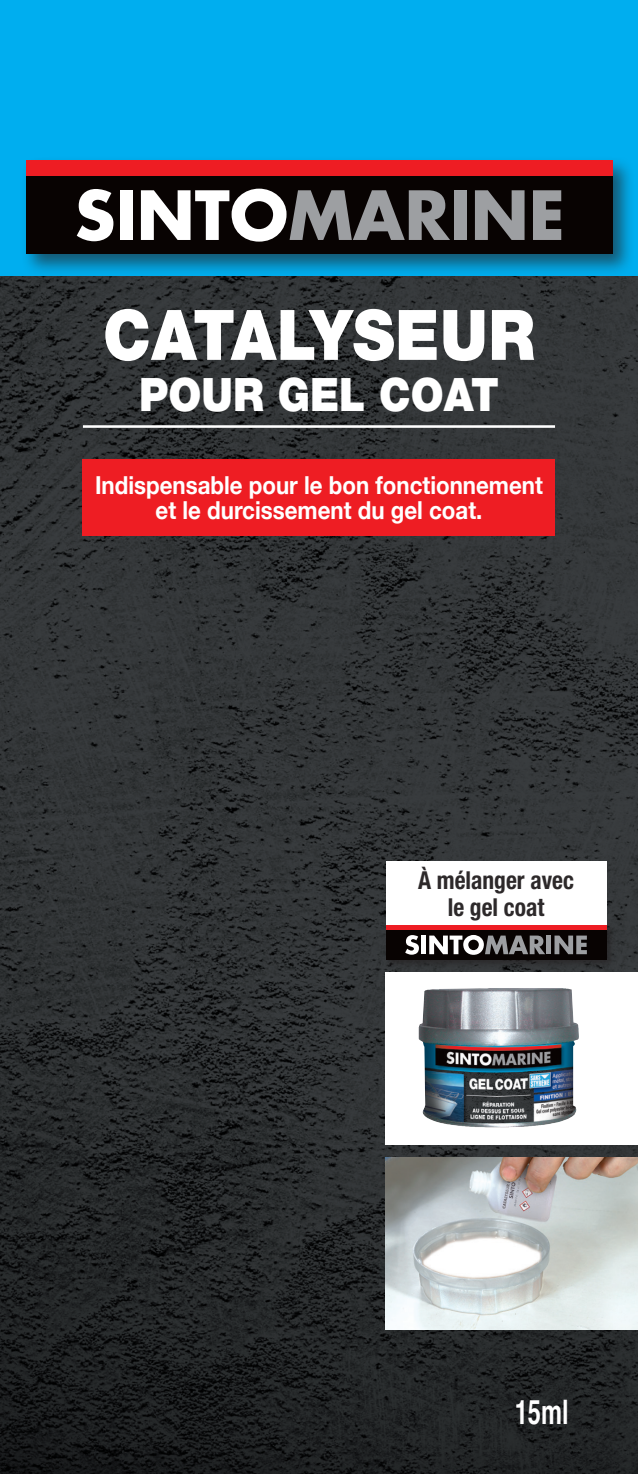
<style>
.page{position:relative;width:638px;height:1474px;background:#fff}
.page>*{position:absolute;margin:0;border:0;box-sizing:border-box;transform-origin:0 0}
.t1{font:900 69.75px "Helvetica Neue";letter-spacing:.01em;color:#fff;scale:.9 1}
.t2{font:900 46.12px "Helvetica Neue";color:#fff;scale:.9 1}
.t3{font:700 33.75px "Helvetica";color:#fff;scale:.7 1}
.t4{font:700 24.75px/24.8px "Helvetica Neue";color:#fff;text-align:center;scale:.9 1}
.t5{font:700 condensed 24.75px/27px "Helvetica Neue";color:#2d292a;text-align:center;scale:.95 1}
</style>
<div class="page">
<div style="left:0;top:0;width:638px;height:1473px;background:#00aeef"></div>
<img style="left:0;top:276px;width:638px;height:1197px">
<div style="left:21px;top:156px;width:614px;height:121px;background:#231f20;opacity:.6"></div>
<div style="left:26px;top:176px;width:586px;height:78px;background:#080302"></div>
<div style="left:26px;top:161px;width:586px;height:15px;background:#ee1d23"></div>
<svg style="left:77px;top:189px;width:36px;height:52px"></svg>
<div style="left:120px;top:190px;width:12px;height:50px;background:#fff"></div>
<svg style="left:141px;top:189px;width:309px;height:53px"></svg>
<div style="left:453px;top:190px;width:13px;height:50px;background:#9d9fa2"></div>
<svg style="left:475px;top:190px;width:49px;height:50px"></svg>
<svg style="left:533px;top:190px;width:28px;height:50px"></svg>
<div style="left:384px;top:922px;width:230px;height:46px;background:#231f20;opacity:.6"></div>
<div style="left:386px;top:930px;width:220px;height:29px;background:#080302"></div>
<div style="left:386px;top:924px;width:220px;height:6px;background:#ee1d23"></div>
<svg style="left:405px;top:935px;width:14px;height:19px"></svg>
<div style="left:421px;top:935px;width:5px;height:19px;background:#fff"></div>
<svg style="left:429px;top:935px;width:116px;height:19px"></svg>
<div style="left:546px;top:935px;width:5px;height:19px;background:#9d9fa2"></div>
<svg style="left:554px;top:935px;width:33px;height:19px"></svg>
<hr style="left:83px;top:425px;width:472px;height:3px;background:#fff">
<div style="left:83px;top:459px;width:472px;height:77px;background:#ee1d23"></div>
<div style="left:386px;top:860px;width:220px;height:64px;background:#fff"></div>
<div style="left:386px;top:972px;width:252px;height:172px;background:#fff"></div>
<img style="left:419px;top:988px;width:160px;height:139px">
<img style="left:386px;top:1157px;width:252px;height:172px">
<h1 class="t1" style="left:103px;top:293px;width:481px">CATALYSEUR</h1>
<h2 class="t2" style="left:139px;top:367px;width:401px">POUR GEL COAT</h2>
<p class="t4" style="left:95px;top:473px;width:499px">Indispensable pour le bon fonctionnement et le durcissement du gel coat.</p>
<p class="t5" style="left:418px;top:866px;width:165px">À mélanger avec le gel coat</p>
<h3 class="t3" style="left:515px;top:1384px;width:78px">15ml</h3>
</div>
